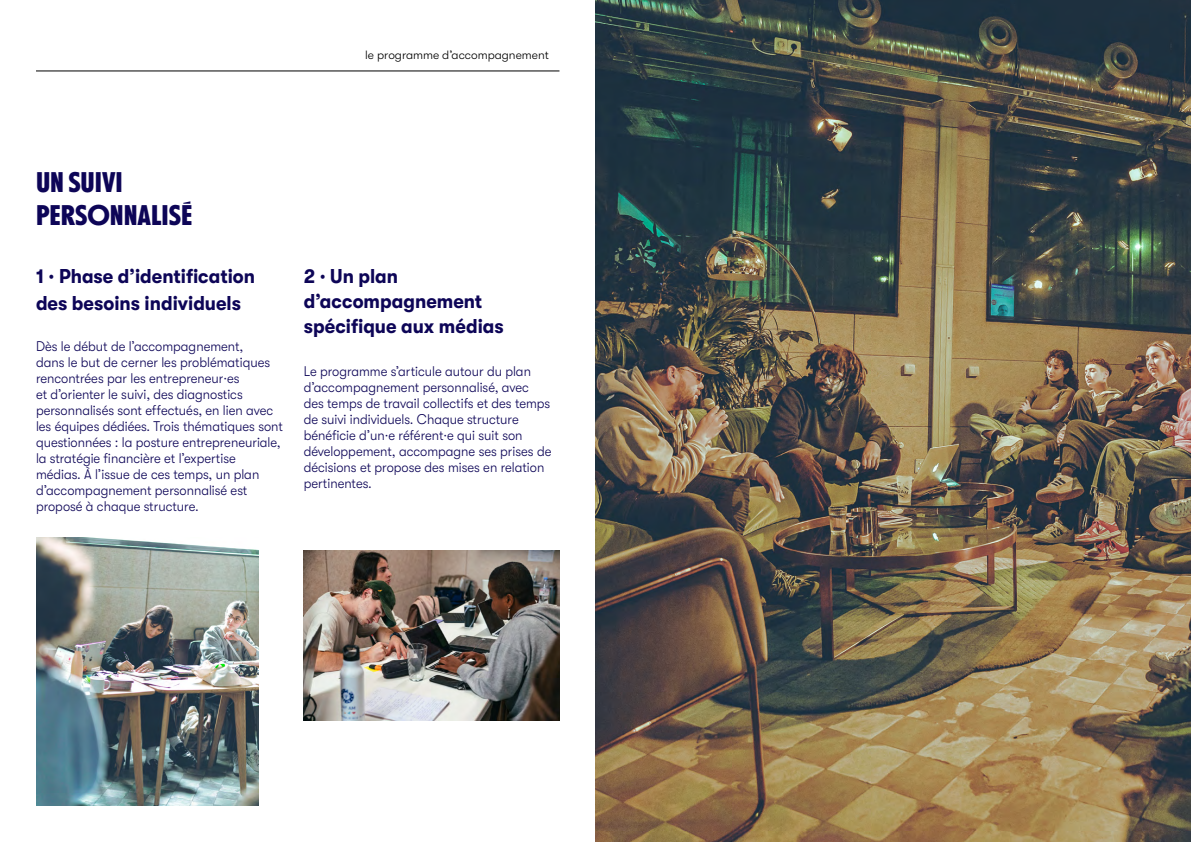
<style>
.page{position:relative;width:1191px;height:842px;background:#fff}
.page>*{position:absolute;margin:0;border:0;box-sizing:border-box;transform-origin:0 0}
.t1{font:700 28px/33.6px "NEXT Poster";color:#0d0557}
.t2{font:700 20px/25px "GT Walsheim Pro";color:#0d0557;scale:.93 1}
.t3{font:300 14px/16px "GT Walsheim Pro";color:#0d0557;scale:.93 1}
.t4{font:300 12px "GT Walsheim Pro";color:#000}
</style>
<div class="page">
<hr style="left:36px;top:70px;width:523px;height:1px;background:#000">
<img style="left:595px;top:0;width:596px;height:842px">
<img style="left:304px;top:550px;width:256px;height:171px">
<img style="left:36px;top:538px;width:222px;height:268px">
<p class="t4" style="left:365px;top:48px;width:185px">le programme d’accompagnement</p>
<h1 class="t1" style="left:36px;top:165px;width:158px">UN SUIVI<br>PERSONNALISÉ</h1>
<h2 class="t2" style="left:36px;top:263px;width:237px;line-height:26.4px">1 · Phase d’identification des besoins individuels</h2>
<p class="t3" style="left:36px;top:338px;width:267px">Dès le début de l’accompagnement,<br>dans le but de cerner les problématiques rencontrées par les entrepreneur·es<br>et d’orienter le suivi, des diagnostics personnalisés sont effectués, en lien avec les équipes dédiées. Trois thématiques sont questionnées : la posture entrepreneuriale, la stratégie financière et l’expertise médias. À l’issue de ces temps, un plan d’accompagnement personnalisé est proposé à chaque structure.</p>
<h2 class="t2" style="left:304px;top:264px;width:217px">2 · Un plan d’accompagnement spécifique aux médias</h2>
<p class="t3" style="left:304px;top:363px;width:268px">Le programme s’articule autour du plan d’accompagnement personnalisé, avec des temps de travail collectifs et des temps de suivi individuels. Chaque structure bénéficie d’un·e référent·e qui suit son développement, accompagne ses prises de décisions et propose des mises en relation pertinentes.</p>
</div>
